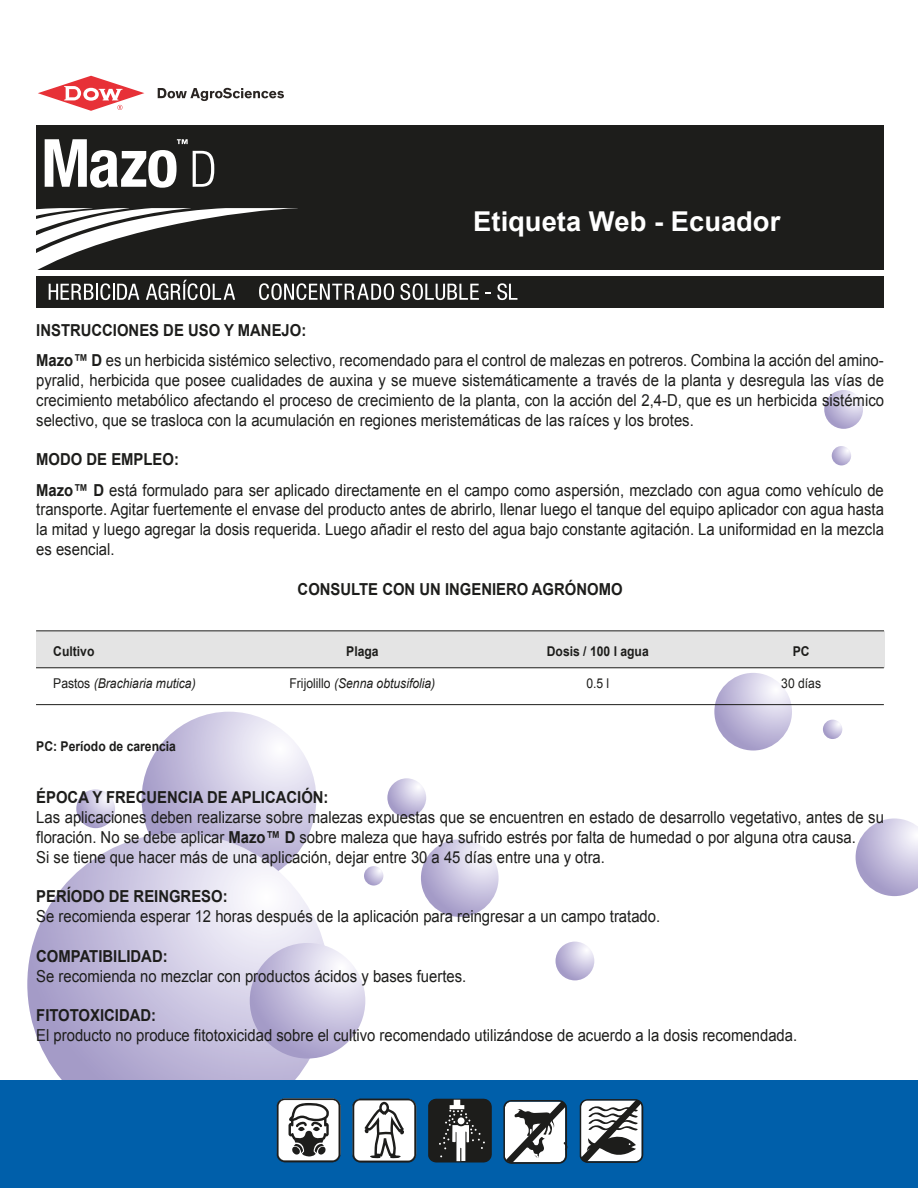
<style>
.page{position:relative;width:918px;height:1188px;background:#fff}
.page>*{position:absolute;margin:0;border:0;box-sizing:border-box;transform-origin:0 0}
.t1{font:700 27.3px "Arial";color:#fff}
.t2{font:16.5px/19.8px "Arial";color:#1d1d1b;scale:.9 1}
.t3{font:700 16.5px "Arial";color:#1d1d1b;scale:.9 1}
.t4{font:italic 13.5px "Arial";color:#1d1d1b;scale:.9 1}
.t5{font:700 13.5px "Arial";color:#1d1d1b;scale:.9 1}
.t6{font:13.5px "Arial";color:#1d1d1b;scale:.9 1}
.s1{font-weight:700}
.s2{font-style:normal}
</style>
<div class="page">
<svg style="left:142px;top:712px;width:174px;height:174px;background:#cdc8e2"></svg>
<svg style="left:27px;top:833px;width:303px;height:302px;background:#c9c4df"></svg>
<svg style="left:250px;top:943px;width:115px;height:116px;background:#c7c1de"></svg>
<svg style="left:421px;top:839px;width:78px;height:78px;background:#c8c2df"></svg>
<svg style="left:714px;top:673px;width:78px;height:78px;background:#c7c2de"></svg>
<svg style="left:856px;top:818px;width:62px;height:78px"></svg>
<svg style="left:387px;top:778px;width:39px;height:39px"></svg>
<svg style="left:556px;top:942px;width:38px;height:38px"></svg>
<svg style="left:76px;top:789px;width:39px;height:39px"></svg>
<svg style="left:824px;top:390px;width:39px;height:39px"></svg>
<svg style="left:832px;top:446px;width:19px;height:19px"></svg>
<svg style="left:823px;top:720px;width:19px;height:19px"></svg>
<svg style="left:364px;top:866px;width:19px;height:20px"></svg>
<div style="left:0;top:1081px;width:918px;height:107px;background:#005faa"></div>
<div style="left:36px;top:631px;width:848px;height:37px;background:#e4e4e4"></div>
<hr style="left:36px;top:631px;width:848px;height:1px;background:#1d1d1b">
<hr style="left:36px;top:668px;width:848px;height:1px;background:#1d1d1b">
<hr style="left:36px;top:704px;width:848px;height:1px;background:#1d1d1b">
<svg style="left:352px;top:1099px;width:64px;height:64px;background:#bfc1c3"></svg>
<svg style="left:277px;top:1098px;width:64px;height:64px;background:#afb1b2"></svg>
<svg style="left:428px;top:1099px;width:64px;height:64px;background:#3f4142"></svg>
<svg style="left:580px;top:1099px;width:63px;height:64px;background:#9c9e9f"></svg>
<svg style="left:503px;top:1100px;width:64px;height:64px;background:#a7aaab"></svg>
<div style="left:37px;top:125px;width:847px;height:182px;background:#1d1d1b"></div>
<div style="left:36px;top:270px;width:852px;height:6px;background:#fff"></div>
<svg style="left:158px;top:88px;width:126px;height:13px"></svg>
<svg style="left:38px;top:76px;width:106px;height:35px"></svg>
<svg style="left:400px;top:283px;width:79px;height:17px"></svg>
<svg style="left:485px;top:292px;width:6px;height:2px"></svg>
<svg style="left:497px;top:283px;width:20px;height:17px"></svg>
<svg style="left:36px;top:208px;width:358px;height:92px"></svg>
<svg style="left:45px;top:139px;width:169px;height:49px"></svg>
<h1 class="t1" style="left:473px;top:203px;width:309px">Etiqueta Web - Ecuador</h1>
<p class="t2" style="left:36px;top:315px;width:943px;line-height:30.3px"><span class="s1">INSTRUCCIONES DE USO Y MANEJO:<br>Mazo™ D</span> es un herbicida sistémico selectivo, recomendado para el control de malezas en potreros. Combina la acción del amino-</p>
<p class="t2" style="left:36px;top:371px;width:943px;text-align:justify">pyralid, herbicida que posee cualidades de auxina y se mueve sistemáticamente a través de la planta y desregula las vías de crecimiento metabólico afectando el proceso de crecimiento de la planta, con la acción del 2,4-D, que es un herbicida sistémico selectivo, que se trasloca con la acumulación en regiones meristemáticas de las raíces y los brotes.</p>
<p class="t2" style="left:36px;top:444px;width:943px;line-height:30.3px"><span class="s1">MODO DE EMPLEO:<br>Mazo™ D</span> está formulado para ser aplicado directamente en el campo como aspersión, mezclado con agua como vehículo de</p>
<p class="t2" style="left:36px;top:500px;width:943px;text-align:justify">transporte. Agitar fuertemente el envase del producto antes de abrirlo, llenar luego el tanque del equipo aplicador con agua hasta la mitad y luego agregar la dosis requerida. Luego añadir el resto del agua bajo constante agitación. La uniformidad en la mezcla es esencial.</p>
<p class="t3" style="left:298px;top:578px;width:363px">CONSULTE CON UN INGENIERO AGRÓNOMO</p>
<p class="t5" style="left:53px;top:642px;width:47px">Cultivo</p>
<p class="t5" style="left:346px;top:642px;width:38px">Plaga</p>
<p class="t5" style="left:547px;top:642px;width:115px">Dosis / 100 l agua</p>
<p class="t5" style="left:793px;top:642px;width:20px">PC</p>
<p class="t4" style="left:53px;top:675px;width:160px"><span class="s2">Pastos</span> (Brachiaria mutica)</p>
<p class="t4" style="left:290px;top:675px;width:164px"><span class="s2">Frijolillo</span> (Senna obtusifolia)</p>
<p class="t6" style="left:586px;top:675px;width:27px">0.5 l</p>
<p class="t6" style="left:781px;top:675px;width:46px">30 días</p>
<p class="t5" style="left:36px;top:737px;width:157px">PC: Período de carencia</p>
<p class="t3" style="left:36px;top:787px;width:326px">ÉPOCA Y FRECUENCIA DE APLICACIÓN:</p>
<p class="t2" style="left:36px;top:808px;width:943px">Las aplicaciones deben realizarse sobre malezas expuestas que se encuentren en estado de desarrollo vegetativo, antes de su floración. No se debe aplicar <span class="s1">Mazo™ D</span> sobre maleza que haya sufrido estrés por falta de humedad o por alguna otra causa.<br>Si se tiene que hacer más de una aplicación, dejar entre 30 a 45 días entre una y otra.</p>
<p class="t3" style="left:36px;top:886px;width:214px">PERÍODO DE REINGRESO:</p>
<p class="t2" style="left:36px;top:907px;width:695px">Se recomienda esperar 12 horas después de la aplicación para reingresar a un campo tratado.</p>
<p class="t3" style="left:36px;top:945px;width:148px">COMPATIBILIDAD:</p>
<p class="t2" style="left:36px;top:966px;width:479px">Se recomienda no mezclar con productos ácidos y bases fuertes.</p>
<p class="t3" style="left:36px;top:1004px;width:135px">FITOTOXICIDAD:</p>
<p class="t2" style="left:36px;top:1025px;width:847px">El producto no produce fitotoxicidad sobre el cultivo recomendado utilizándose de acuerdo a la dosis recomendada.</p>
</div>
